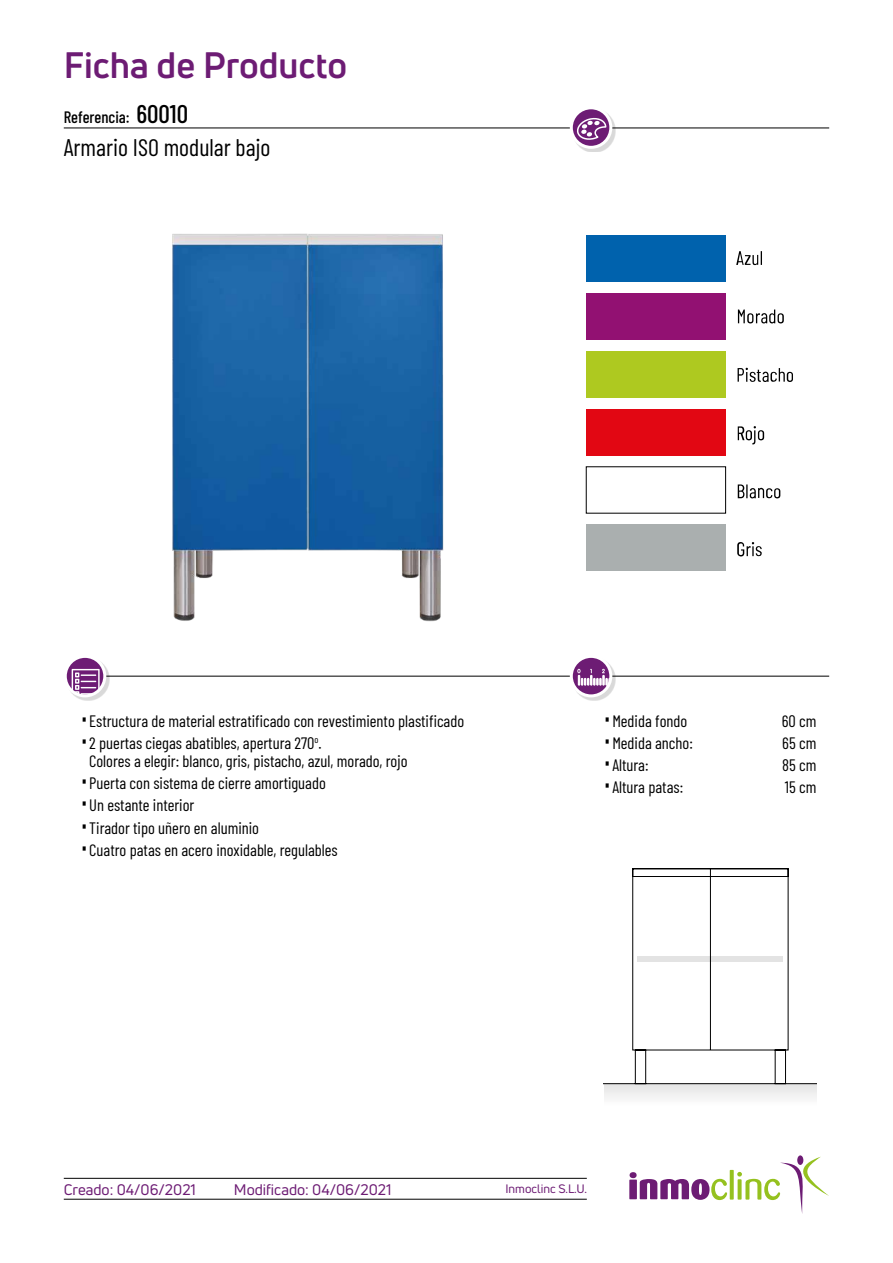
<style>
.page{position:relative;width:893px;height:1263px;background:#fff}
.page>*{position:absolute;margin:0;border:0;box-sizing:border-box;transform-origin:0 0}
.t1{font:700 36px "Uni Neue";color:#6d1c74}
.t2{font:24px "Barlow Condensed";color:#000}
.t3{font:16.5px/18px "Barlow Condensed";color:#000}
.t4{font:500 16.5px "Barlow Condensed";color:#000}
.t5{font:15px "Uni Neue";color:#6d1c74}
.t6{font:12px "Uni Neue";color:#6d1c74}
.s1{font-size:25.5px}
.s2{font-family:"Akzidenz Grotesk BQ";font-weight:300;font-stretch:condensed;font-size:21px}
</style>
<div class="page">
<img style="left:172px;top:233px;width:272px;height:389px">
<hr style="left:64px;top:128px;width:765px;height:1px;background:#000">
<hr style="left:85px;top:676px;width:744px;height:1px;background:#000">
<hr style="left:64px;top:1199px;width:523px;height:1px;background:#000">
<hr style="left:64px;top:1178px;width:523px;height:1px;background:#000">
<div style="left:573px;top:109px;width:42px;height:43px;background:#000;opacity:.15"></div>
<svg style="left:571px;top:108px;width:40px;height:39px"></svg>
<svg style="left:576px;top:109px;width:31px;height:31px"></svg>
<div style="left:570px;top:106px;width:42px;height:43px;border:3px solid #fff;border-radius:50%"></div>
<div style="left:67px;top:658px;width:42px;height:42px;background:#000;opacity:.15"></div>
<svg style="left:65px;top:656px;width:40px;height:40px"></svg>
<svg style="left:72px;top:669px;width:28px;height:27px"></svg>
<div style="left:64px;top:655px;width:42px;height:42px;border:3px solid #fff;border-radius:50%"></div>
<div style="left:573px;top:658px;width:42px;height:42px;background:#000;opacity:.15"></div>
<svg style="left:571px;top:656px;width:40px;height:40px"></svg>
<svg style="left:577px;top:669px;width:34px;height:16px"></svg>
<div style="left:570px;top:655px;width:42px;height:42px;border:3px solid #fff;border-radius:50%"></div>
<svg style="left:629px;top:1172px;width:98px;height:28px"></svg>
<svg style="left:730px;top:1170px;width:4px;height:29px"></svg>
<svg style="left:737px;top:1157px;width:92px;height:57px"></svg>
<hr style="left:604px;top:1084px;width:212px;height:1px;background:#e4e4e4">
<hr style="left:604px;top:1085px;width:212px;height:1px;background:#e6e6e6">
<hr style="left:604px;top:1086px;width:212px;height:1px;background:#e7e7e7">
<hr style="left:604px;top:1087px;width:212px;height:1px;background:#e8e8e8">
<hr style="left:604px;top:1088px;width:212px;height:1px;background:#e9e9e9">
<hr style="left:604px;top:1089px;width:212px;height:1px;background:#eaeaea">
<hr style="left:604px;top:1090px;width:212px;height:1px;background:#ebebeb">
<hr style="left:604px;top:1091px;width:212px;height:1px;background:#ececec">
<hr style="left:604px;top:1092px;width:212px;height:1px;background:#eee">
<hr style="left:604px;top:1093px;width:212px;height:1px;background:#f0f0ef">
<hr style="left:604px;top:1094px;width:212px;height:1px;background:#f1f1f1">
<hr style="left:604px;top:1095px;width:212px;height:1px;background:#f2f2f2">
<hr style="left:604px;top:1096px;width:212px;height:1px;background:#f3f3f3">
<hr style="left:604px;top:1097px;width:212px;height:1px;background:#f4f4f4">
<hr style="left:604px;top:1098px;width:212px;height:1px;background:#f5f5f5">
<hr style="left:604px;top:1099px;width:212px;height:1px;background:#f6f6f6">
<hr style="left:604px;top:1100px;width:212px;height:1px;background:#f7f7f7">
<hr style="left:604px;top:1101px;width:212px;height:1px;background:#fafafa">
<hr style="left:604px;top:1102px;width:212px;height:1px;background:#fbfbfb">
<svg style="left:604px;top:868px;width:212px;height:216px"></svg>
<div style="left:586px;top:235px;width:140px;height:47px;background:#0062ad"></div>
<div style="left:586px;top:293px;width:140px;height:46px;background:#921172"></div>
<div style="left:586px;top:351px;width:140px;height:46px;background:#aec920"></div>
<div style="left:586px;top:409px;width:140px;height:46px;background:#e20713"></div>
<svg style="left:736px;top:251px;width:26px;height:14px"></svg>
<svg style="left:738px;top:309px;width:46px;height:14px"></svg>
<svg style="left:738px;top:368px;width:55px;height:14px"></svg>
<svg style="left:738px;top:426px;width:26px;height:18px"></svg>
<svg style="left:738px;top:484px;width:42px;height:14px"></svg>
<div style="left:586px;top:525px;width:140px;height:46px;background:#aaafaf"></div>
<svg style="left:737px;top:542px;width:25px;height:14px"></svg>
<h1 class="t1" style="left:64px;top:43px;width:285px">Ficha de Producto</h1>
<p class="t4" style="left:64px;top:106px;width:126px">Referencia: <span class="s1">60010</span></p>
<h2 class="t2" style="left:64px;top:130px;width:208px">Armario ISO modular bajo</h2>
<p class="t3" style="left:81px;top:710px;width:385px"><span class="s2">•</span>Estructura de material estratificado con revestimiento plastificado</p>
<p class="t3" style="left:89px;top:733px;width:320px;text-indent:-8px"><span class="s2">•</span>2 puertas ciegas abatibles, apertura 270<sup>o</sup>.<br>Colores a elegir: blanco, gris, pistacho, azul, morado, rojo</p>
<p class="t3" style="left:81px;top:773px;width:247px"><span class="s2">•</span>Puerta con sistema de cierre amortiguado</p>
<p class="t3" style="left:81px;top:795px;width:115px"><span class="s2">•</span>Un estante interior</p>
<p class="t3" style="left:81px;top:817px;width:180px"><span class="s2">•</span>Tirador tipo uñero en aluminio</p>
<p class="t3" style="left:81px;top:840px;width:258px"><span class="s2">•</span>Cuatro patas en acero inoxidable, regulables</p>
<p class="t3" style="left:604px;top:710px;width:85px"><span class="s2">•</span>Medida fondo</p>
<p class="t3" style="left:782px;top:710px;width:36px">60 cm</p>
<p class="t3" style="left:604px;top:733px;width:91px"><span class="s2">•</span>Medida ancho:</p>
<p class="t3" style="left:782px;top:733px;width:36px">65 cm</p>
<p class="t3" style="left:604px;top:755px;width:46px"><span class="s2">•</span>Altura:</p>
<p class="t3" style="left:782px;top:755px;width:36px">85 cm</p>
<p class="t3" style="left:604px;top:777px;width:81px"><span class="s2">•</span>Altura patas:</p>
<p class="t3" style="left:785px;top:777px;width:33px">15 cm</p>
<p class="t5" style="left:64px;top:1180px;width:134px">Creado: 04/06/2021</p>
<p class="t5" style="left:234px;top:1180px;width:159px">Modificado: 04/06/2021</p>
<p class="t6" style="left:505px;top:1182px;width:83px">Inmoclinc S.L.U.</p>
</div>
